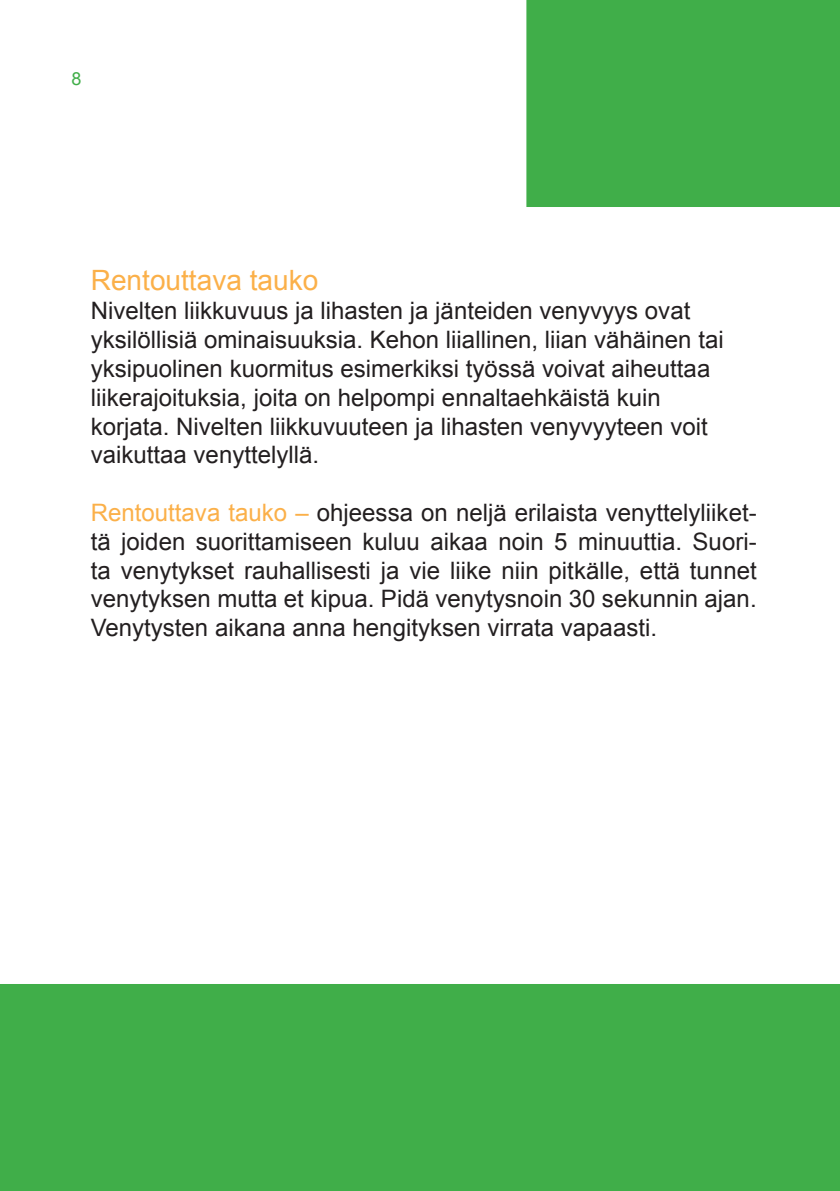
<style>
.page{position:relative;width:840px;height:1191px;background:#fff}
.page>*{position:absolute;margin:0;border:0;box-sizing:border-box;transform-origin:0 0}
.t1{font:28px "Arial";color:#fbb049}
.t2{font:24px/28.8px "Arial";color:#231f20;text-align:justify}
.t3{font:18px "Arial";color:#40ae49}
.s1{color:#fbb049}
</style>
<div class="page">
<div style="left:526px;top:0;width:313px;height:207px;background:#40ae49"></div>
<div style="left:0;top:984px;width:839px;height:207px;background:#40ae49"></div>
<p class="t3" style="left:72px;top:67px;width:12px">8</p>
<p class="t1" style="left:91px;top:262px;width:229px">Rentouttava tauko</p>
<p class="t2" style="left:91px;top:297px;width:600px">Nivelten liikkuvuus ja lihasten ja jänteiden venyvyys ovat</p>
<p class="t2" style="left:91px;top:325px;width:634px">yksilöllisiä ominaisuuksia. Kehon liiallinen, liian vähäinen tai</p>
<p class="t2" style="left:91px;top:354px;width:620px">yksipuolinen kuormitus esimerkiksi työssä voivat aiheuttaa</p>
<p class="t2" style="left:91px;top:383px;width:571px">liikerajoituksia, joita on helpompi ennaltaehkäistä kuin</p>
<p class="t2" style="left:91px;top:412px;width:618px">korjata. Nivelten liikkuvuuteen ja lihasten venyvyyteen voit</p>
<p class="t2" style="left:91px;top:441px;width:230px">vaikuttaa venyttelyllä.</p>
<p class="t2" style="left:91px;top:498px;width:667px"><span class="s1">Rentouttava tauko –</span> ohjeessa on neljä erilaista venyttelyliiket&shy;tä joiden suorittamiseen kuluu aikaa noin 5 minuuttia. Suori&shy;ta venytykset rauhallisesti ja vie liike niin pitkälle, että tunnet venytyksen mutta et kipua. Pidä venytysnoin 30 sekunnin ajan.<br>Venytysten aikana anna hengityksen virrata vapaasti.</p>
</div>
